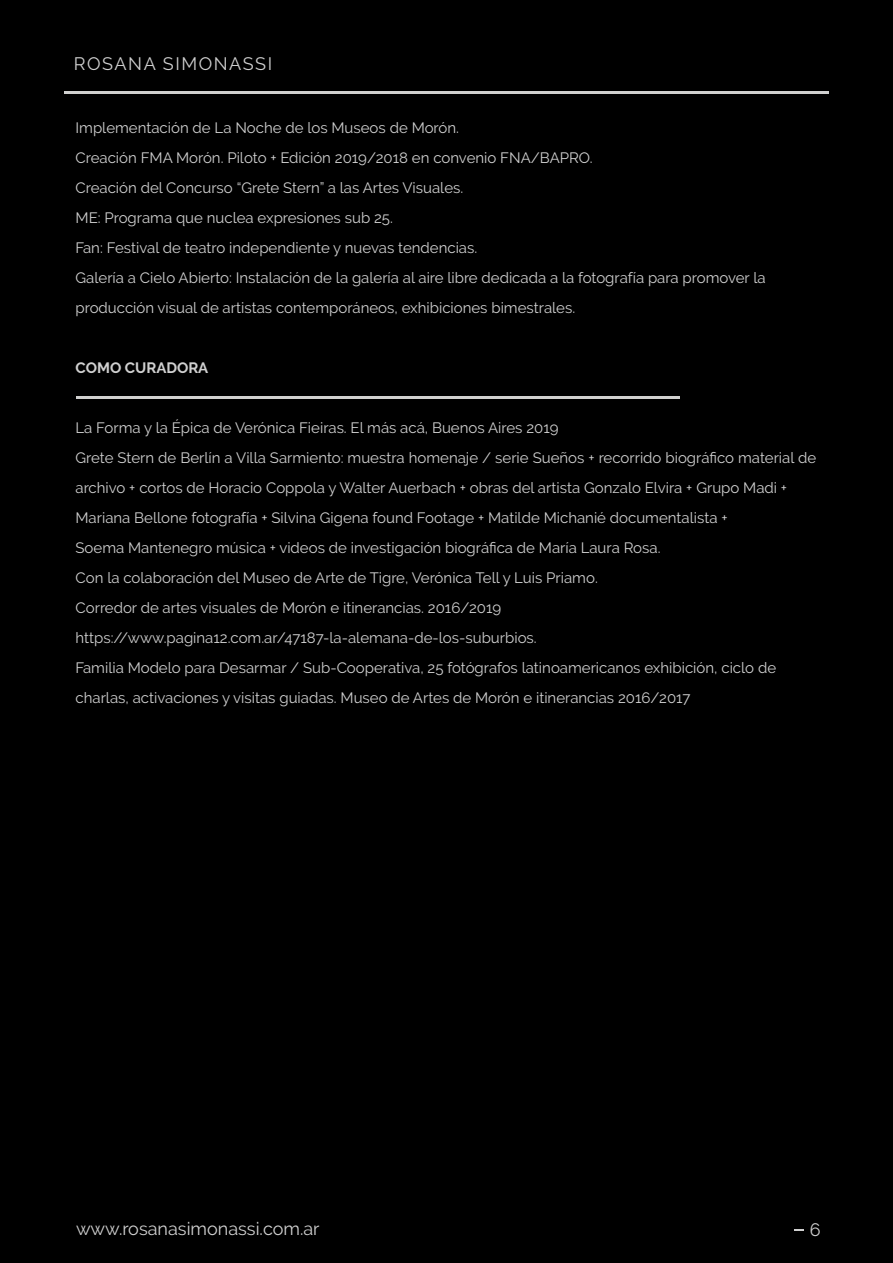
<style>
.page{position:relative;width:893px;height:1263px;background:#000}
.page>*{position:absolute;margin:0;border:0;box-sizing:border-box;transform-origin:0 0}
.t1{font:18px "Raleway";color:#d0d0d0}
.t2{font:18px "Raleway";letter-spacing:.085em;color:#d0d0d0}
.t3{font:15px/30px "Raleway";color:#d0d0d0}
.t4{font:700 15px "Raleway";color:#d0d0d0}
</style>
<div class="page">
<hr style="left:64px;top:91px;width:764px;height:2px;background:#d0d0cf">
<hr style="left:76px;top:397px;width:604px;height:2px;background:#d0d0cf">
<p class="t2" style="left:74px;top:53px;width:200px">ROSANA SIMONASSI</p>
<p class="t3" style="left:76px;top:112px;width:692px">Implementación de La Noche de los Museos de Morón.<br>Creación FMA Morón. Piloto + Edición 2019/2018 en convenio FNA/BAPRO.<br>Creación del Concurso “Grete Stern” a las Artes Visuales.<br>ME: Programa que nuclea expresiones sub 25.<br>Fan: Festival de teatro independiente y nuevas tendencias.<br>Galería a Cielo Abierto: Instalación de la galería al aire libre dedicada a la fotografía para promover la producción visual de artistas contemporáneos, exhibiciones bimestrales.</p>
<p class="t4" style="left:76px;top:359px;width:134px">COMO CURADORA</p>
<p class="t3" style="left:76px;top:412px;width:742px">La Forma y la Épica de Verónica Fieiras. El más acá, Buenos Aires 2019<br>Grete Stern de Berlín a Villa Sarmiento: muestra homenaje / serie Sueños + recorrido biográfico material de archivo + cortos de Horacio Coppola y Walter Auerbach + obras del artista Gonzalo Elvira + Grupo Madi + Mariana Bellone fotografía + Silvina Gigena found Footage + Matilde Michanié documentalista +<br>Soema Mantenegro música + videos de investigación biográfica de María Laura Rosa.<br>Con la colaboración del Museo de Arte de Tigre, Verónica Tell y Luis Priamo.<br>Corredor de artes visuales de Morón e itinerancias. 2016/2019 https://www.pagina12.com.ar/47187-la-alemana-de-los-suburbios.<br>Familia Modelo para Desarmar / Sub-Cooperativa, 25 fotógrafos latinoamericanos exhibición, ciclo de charlas, activaciones y visitas guiadas. Museo de Artes de Morón e itinerancias 2016/2017</p>
<p class="t1" style="left:76px;top:1218px;width:245px">www.rosanasimonassi.com.ar</p>
<p class="t1" style="left:810px;top:1219px;width:12px">6</p>
</div>
